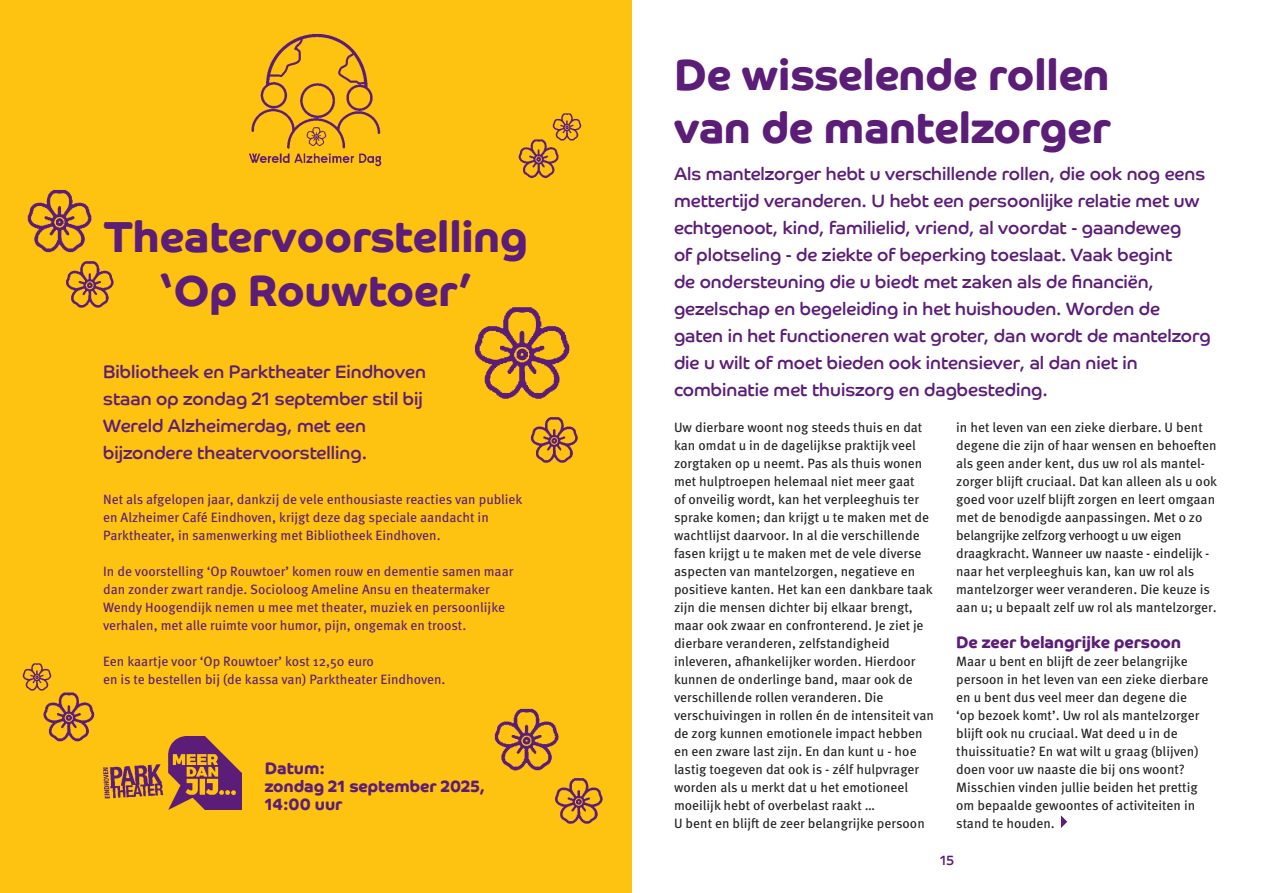
<style>
.page{position:relative;width:1263px;height:893px;background:#fff}
.page>*{position:absolute;margin:0;border:0;box-sizing:border-box;transform-origin:0 0}
.t1{font:700 43.5px/52.5px "Co Headline";color:#5c1d78}
.t2{font:18px/27px "Co Headline";color:#5c1d78}
.t3{font:700 16.5px/18px "Co Headline";color:#5c1d78}
.t4{font:13.5px/18px "Meta Pro";color:#231f20}
.t5{font:13.5px/18px "Meta Pro";color:#5c1d78}
.t6{font:13.5px "Co Headline";color:#5c1d78}
</style>
<div class="page">
<div style="left:0;top:0;width:631px;height:893px;background:#fec210"></div>
<svg style="left:1061px;top:815px;width:6px;height:13px"></svg>
<img style="left:103px;top:736px;width:138px;height:74px">
<img style="left:249px;top:34px;width:133px;height:133px">
<img style="left:27px;top:190px;width:65px;height:63px">
<img style="left:66px;top:261px;width:48px;height:47px">
<img style="left:552px;top:113px;width:30px;height:28px">
<img style="left:22px;top:663px;width:30px;height:28px">
<img style="left:518px;top:136px;width:46px;height:43px">
<img style="left:475px;top:307px;width:95px;height:92px">
<img style="left:531px;top:417px;width:47px;height:46px">
<img style="left:555px;top:778px;width:48px;height:46px">
<img style="left:494px;top:708px;width:72px;height:72px">
<img style="left:36px;top:688px;width:59px;height:54px">
<h1 class="t1" style="left:104px;top:210px;width:425px;line-height:54px;text-align:center">Theatervoorstelling ‘Op Rouwtoer’</h1>
<h2 class="t2" style="left:103px;top:358px;width:324px">Bibliotheek en Parktheater Eindhoven staan op zondag 21 september stil bij Wereld Alzheimerdag, met een bijzondere theatervoorstelling.</h2>
<p class="t5" style="left:103px;top:489px;width:421px">Net als afgelopen jaar, dankzij de vele enthousiaste reacties van publiek en Alzheimer Café Eindhoven, krijgt deze dag speciale aandacht in<br>Parktheater, in samenwerking met Bibliotheek Eindhoven.</p>
<p class="t5" style="left:103px;top:561px;width:412px">In de voorstelling ‘Op Rouwtoer’ komen rouw en dementie samen maar dan zonder zwart randje. Socioloog Ameline Ansu en theatermaker Wendy Hoogendijk nemen u mee met theater, muziek en persoonlijke verhalen, met alle ruimte voor humor, pijn, ongemak en troost.</p>
<p class="t5" style="left:103px;top:651px;width:344px">Een kaartje voor ‘Op Rouwtoer’ kost 12,50 euro<br>en is te bestellen bij (de kassa van) Parktheater Eindhoven.</p>
<p class="t3" style="left:265px;top:759px;width:222px">Datum:<br>zondag 21 september 2025,<br>14:00 uur</p>
<h1 class="t1" style="left:674px;top:49px;width:438px">De wisselende rollen van de mantelzorger</h1>
<p class="t2" style="left:674px;top:160px;width:538px">Als mantelzorger hebt u verschillende rollen, die ook nog eens mettertijd veranderen. U hebt een persoonlijke relatie met uw echtgenoot, kind, familielid, vriend, al voordat - gaandeweg<br>of plotseling - de ziekte of beperking toeslaat. Vaak begint<br>de ondersteuning die u biedt met zaken als de financiën, gezelschap en begeleiding in het huishouden. Worden de gaten in het functioneren wat groter, dan wordt de mantelzorg die u wilt of moet bieden ook intensiever, al dan niet in combinatie met thuiszorg en dagbesteding.</p>
<p class="t4" style="left:674px;top:417px;width:261px">Uw dierbare woont nog steeds thuis en dat kan omdat u in de dagelijkse praktijk veel zorgtaken op u neemt. Pas als thuis wonen met hulptroepen helemaal niet meer gaat<br>of onveilig wordt, kan het verpleeghuis ter sprake komen; dan krijgt u te maken met de wachtlijst daarvoor. In al die verschillende fasen krijgt u te maken met de vele diverse aspecten van mantelzorgen, negatieve en positieve kanten. Het kan een dankbare taak zijn die mensen dichter bij elkaar brengt, maar ook zwaar en confronterend. Je ziet je dierbare veranderen, zelfstandigheid inleveren, afhankelijker worden. Hierdoor kunnen de onderlinge band, maar ook de verschillende rollen veranderen. Die verschuivingen in rollen én de intensiteit van de zorg kunnen emotionele impact hebben en een zware last zijn. En dan kunt u - hoe lastig toegeven dat ook is - zélf hulpvrager worden als u merkt dat u het emotioneel moeilijk hebt of overbelast raakt …<br>U bent en blijft de zeer belangrijke persoon</p>
<p class="t4" style="left:956px;top:417px;width:263px">in het leven van een zieke dierbare. U bent degene die zijn of haar wensen en behoeften als geen ander kent, dus uw rol als mantel&shy;zorger blijft cruciaal. Dat kan alleen als u ook goed voor uzelf blijft zorgen en leert omgaan met de benodigde aanpassingen. Met o zo belangrijke zelfzorg verhoogt u uw eigen draagkracht. Wanneer uw naaste - eindelijk - naar het verpleeghuis kan, kan uw rol als mantelzorger weer veranderen. Die keuze is aan u; u bepaalt zelf uw rol als mantelzorger.</p>
<p class="t3" style="left:956px;top:633px;width:226px">De zeer belangrijke persoon</p>
<p class="t4" style="left:956px;top:651px;width:254px">Maar u bent en blijft de zeer belangrijke persoon in het leven van een zieke dierbare en u bent dus veel meer dan degene die ‘op bezoek komt’. Uw rol als mantelzorger blijft ook nu cruciaal. Wat deed u in de thuissituatie? En wat wilt u graag (blijven) doen voor uw naaste die bij ons woont?<br>Misschien vinden jullie beiden het prettig om bepaalde gewoontes of activiteiten in stand te houden.</p>
<p class="t6" style="left:940px;top:852px;width:16px">15</p>
</div>
